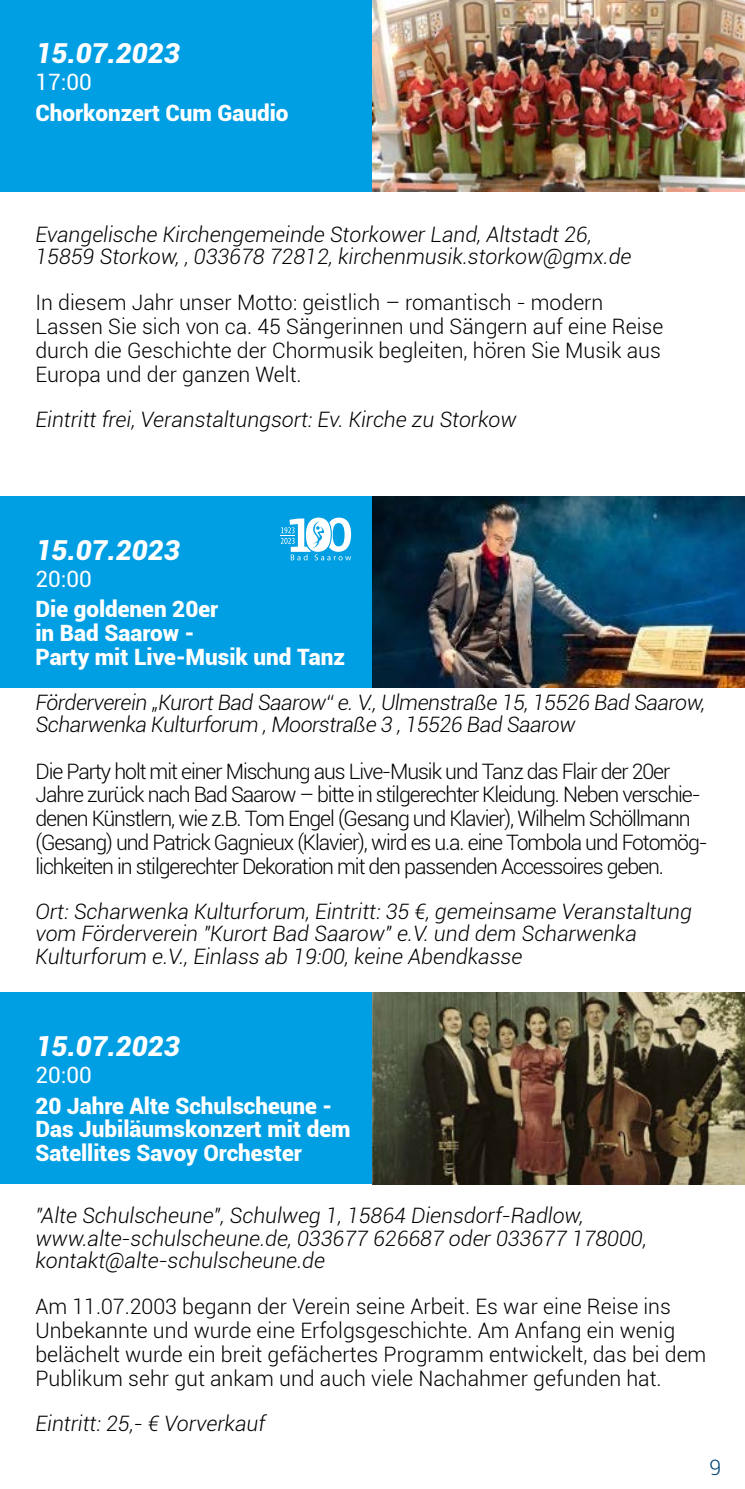
<style>
.page{position:relative;width:745px;height:1489px;background:#fff}
.page>*{position:absolute;margin:0;border:0;box-sizing:border-box;transform-origin:0 0}
.t1{font:italic 900 27.5px "Roboto";color:#fff}
.t2{font:900 22.5px/23.8px "Roboto";color:#fff}
.t3{font:22.5px "Roboto";color:#fff}
.t4{font:italic 300 21.25px/22.5px "Roboto";color:#000}
.t5{font:300 21.25px/23.8px "Roboto";color:#000}
.t6{font:300 21.25px/23.8px "Roboto";letter-spacing:-.05em;color:#000}
.t7{font:italic 300 21.25px/22.5px "Roboto";letter-spacing:-.02em;color:#000}
.t8{font:300 21.25px "Roboto";color:#034576}
</style>
<div class="page">
<div style="left:0;top:0;width:372px;height:191px;background:#009fe3"></div>
<div style="left:0;top:496px;width:372px;height:191px;background:#009fe3"></div>
<div style="left:0;top:992px;width:372px;height:191px;background:#009fe3"></div>
<img style="left:372px;top:496px;width:372px;height:191px">
<img style="left:372px;top:0;width:372px;height:191px">
<img style="left:372px;top:992px;width:372px;height:191px">
<svg style="left:280px;top:517px;width:71px;height:43px"></svg>
<p class="t1" style="left:35px;top:34px;width:145px">15.07.2023</p>
<p class="t3" style="left:35px;top:66px;width:58px">17:00</p>
<p class="t2" style="left:35px;top:100px;width:254px">Chorkonzert Cum Gaudio</p>
<p class="t4" style="left:35px;top:222px;width:597px">Evangelische Kirchengemeinde Storkower Land , Altstadt 26 ,<br>15859 Storkow , , 033678 72812 , kirchenmusik.storkow@gmx.de</p>
<p class="t5" style="left:35px;top:290px;width:629px">In diesem Jahr unser Motto: geistlich – romantisch - modern Lassen Sie sich von ca. 45 Sängerinnen und Sängern auf eine Reise durch die Geschichte der Chormusik begleiten, hören Sie Musik aus Europa und der ganzen Welt.</p>
<p class="t4" style="left:35px;top:407px;width:482px">Eintritt frei , Veranstaltungsort: Ev. Kirche zu Storkow</p>
<p class="t1" style="left:35px;top:530px;width:145px">15.07.2023</p>
<p class="t3" style="left:35px;top:562px;width:58px">20:00</p>
<p class="t2" style="left:35px;top:596px;width:311px">Die goldenen 20er<br>in Bad Saarow -<br>Party mit Live-Musik und Tanz</p>
<p class="t7" style="left:35px;top:690px;width:671px">Förderverein „Kurort Bad Saarow“ e. V. , Ulmenstraße 15 , 15526 Bad Saarow ,<br>Scharwenka Kulturforum , Moorstraße 3 , 15526 Bad Saarow</p>
<p class="t6" style="left:35px;top:758px;width:673px">Die Party holt mit einer Mischung aus Live-Musik und Tanz das Flair der 20er Jahre zurück nach Bad Saarow – bitte in stilgerechter Kleidung. Neben verschie&shy;denen Künstlern, wie z.B. Tom Engel (Gesang und Klavier), Wilhelm Schöllmann (Gesang) und Patrick Gagnieux (Klavier), wird es u.a. eine Tombola und Fotomög&shy;lichkeiten in stilgerechter Dekoration mit den passenden Accessoires geben.</p>
<p class="t4" style="left:35px;top:899px;width:657px">Ort: Scharwenka Kulturforum, Eintritt: 35 € , gemeinsame Veranstaltung vom Förderverein "Kurort Bad Saarow" e.V. und dem Scharwenka<br>Kulturforum e.V., Einlass ab 19:00, keine Abendkasse</p>
<p class="t1" style="left:35px;top:1026px;width:145px">15.07.2023</p>
<p class="t3" style="left:35px;top:1059px;width:58px">20:00</p>
<p class="t2" style="left:35px;top:1092px;width:316px">20 Jahre Alte Schulscheune -<br>Das Jubiläumskonzert mit dem<br>Satellites Savoy Orchester</p>
<p class="t4" style="left:35px;top:1203px;width:612px">"Alte Schulscheune" , Schulweg 1 , 15864 Diensdorf-Radlow , www.alte-schulscheune.de , 033677 626687 oder 033677 178000 , kontakt@alte-schulscheune.de</p>
<p class="t5" style="left:35px;top:1293px;width:672px">Am 11.07.2003 begann der Verein seine Arbeit. Es war eine Reise ins Unbekannte und wurde eine Erfolgsgeschichte. Am Anfang ein wenig belächelt wurde ein breit gefächertes Programm entwickelt, das bei dem Publikum sehr gut ankam und auch viele Nachahmer gefunden hat.</p>
<p class="t4" style="left:35px;top:1410px;width:231px">Eintritt: 25,- € Vorverkauf</p>
<p class="t8" style="left:709px;top:1452px;width:13px">9</p>
</div>
